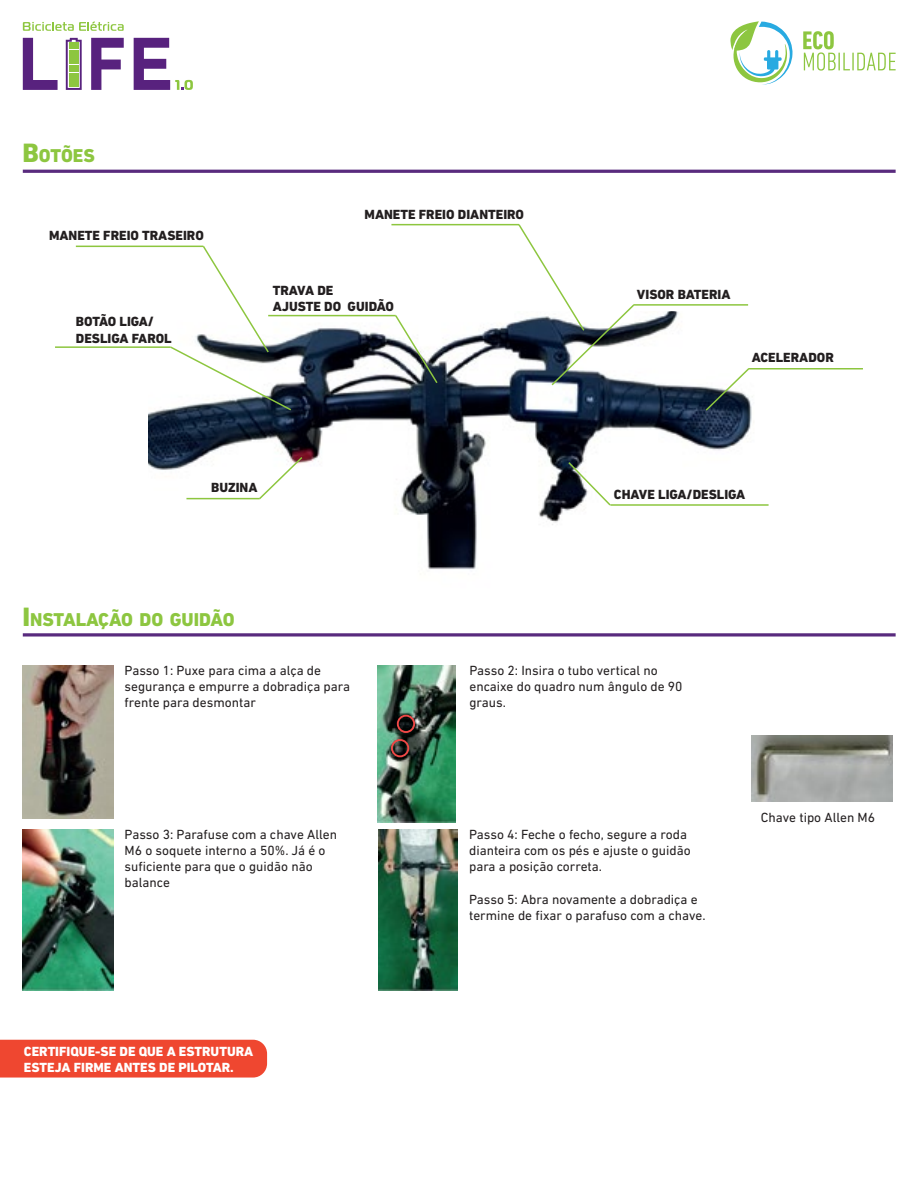
<style>
.page{position:relative;width:918px;height:1188px;background:#fff}
.page>*{position:absolute;margin:0;border:0;box-sizing:border-box;transform-origin:0 0}
.t1{font:800 18.9px "DIN Next LT Pro";color:#8dc640}
.t2{font:13.5px/16.2px "DIN Next LT Pro";color:#231f20}
.t3{font:800 13.5px/16.2px "DIN Next LT Pro";color:#231f20}
.t4{font:800 13.5px/16.2px "DIN Next LT Pro";color:#fff}
.s1{font-size:27px}
</style>
<div class="page">
<div style="left:0;top:1040px;width:267px;height:38px;background:#ef4730"></div>
<hr style="left:23px;top:170px;width:873px;height:3px;background:#592b7e">
<svg style="left:23px;top:633px;width:873px;height:4px;background:#785396"></svg>
<img style="left:149px;top:311px;width:604px;height:258px">
<svg style="left:704px;top:367px;width:47px;height:45px"></svg>
<hr style="left:748px;top:368px;width:115px;height:2px;background:#8dc63f">
<hr style="left:633px;top:304px;width:115px;height:2px;background:#8dc63f">
<svg style="left:567px;top:461px;width:45px;height:46px"></svg>
<hr style="left:610px;top:504px;width:159px;height:2px;background:#8dc63f">
<svg style="left:257px;top:455px;width:47px;height:46px"></svg>
<hr style="left:186px;top:498px;width:74px;height:1px;background:#8dc63f">
<hr style="left:55px;top:346px;width:116px;height:2px;background:#8dc63f">
<svg style="left:394px;top:314px;width:45px;height:71px"></svg>
<hr style="left:268px;top:315px;width:128px;height:1px;background:#8dc63f">
<svg style="left:169px;top:245px;width:124px;height:167px"></svg>
<hr style="left:76px;top:246px;width:127px;height:1px;background:#8dc63f">
<svg style="left:517px;top:223px;width:119px;height:164px"></svg>
<hr style="left:391px;top:224px;width:128px;height:1px;background:#8dc63f">
<img style="left:22px;top:666px;width:91px;height:152px">
<img style="left:378px;top:666px;width:77px;height:156px">
<div style="left:391px;top:739px;width:18px;height:18px;border:2px solid #ef4846;border-radius:50%"></div>
<div style="left:397px;top:715px;width:18px;height:18px;border:2px solid #ef4846;border-radius:50%"></div>
<img style="left:22px;top:830px;width:91px;height:160px">
<img style="left:378px;top:830px;width:80px;height:160px">
<img style="left:752px;top:736px;width:140px;height:65px">
<svg style="left:730px;top:21px;width:63px;height:64px"></svg>
<svg style="left:803px;top:31px;width:93px;height:40px"></svg>
<svg style="left:23px;top:38px;width:35px;height:52px"></svg>
<svg style="left:91px;top:38px;width:33px;height:52px"></svg>
<svg style="left:66px;top:38px;width:16px;height:52px"></svg>
<div style="left:69px;top:43px;width:10px;height:6px;background:#8dc63f"></div>
<div style="left:69px;top:81px;width:10px;height:6px;background:#8dc63f"></div>
<div style="left:69px;top:73px;width:10px;height:6px;background:#8dc63f"></div>
<div style="left:69px;top:65px;width:10px;height:7px;background:#8dc63f"></div>
<div style="left:69px;top:58px;width:10px;height:6px;background:#8dc63f"></div>
<div style="left:69px;top:50px;width:10px;height:7px;background:#8dc63f"></div>
<svg style="left:23px;top:21px;width:101px;height:10px"></svg>
<svg style="left:134px;top:38px;width:59px;height:52px"></svg>
<h1 class="t1" style="left:22px;top:145px;width:74px"><span class="s1">B</span>OTÕES</h1>
<p class="t3" style="left:49px;top:228px;width:156px">MANETE FREIO TRASEIRO</p>
<p class="t3" style="left:76px;top:314px;width:97px">BOTÃO LIGA/<br>DESLIGA FAROL</p>
<p class="t3" style="left:365px;top:206px;width:161px">MANETE FREIO DIANTEIRO</p>
<p class="t3" style="left:273px;top:282px;width:123px">TRAVA DE<br>AJUSTE DO GUIDÃO</p>
<p class="t3" style="left:211px;top:480px;width:48px">BUZINA</p>
<h1 class="t1" style="left:22px;top:608px;width:214px"><span class="s1">I</span>NSTALAÇÃO DO GUIDÃO</h1>
<p class="t3" style="left:637px;top:286px;width:95px">VISOR BATERIA</p>
<p class="t3" style="left:752px;top:350px;width:83px">ACELERADOR</p>
<p class="t3" style="left:614px;top:486px;width:133px">CHAVE LIGA/DESLIGA</p>
<p class="t2" style="left:125px;top:662px;width:227px">Passo 1: Puxe para cima a alça de segurança e empurre a dobradiça para frente para desmontar</p>
<p class="t2" style="left:125px;top:826px;width:214px">Passo 3: Parafuse com a chave Allen<br>M6 o soquete interno a 50%. Já é o suficiente para que o guidão não balance</p>
<p class="t4" style="left:24px;top:1044px;width:231px">CERTIFIQUE-SE DE QUE A ESTRUTURA<br>ESTEJA FIRME ANTES DE PILOTAR.</p>
<p class="t2" style="left:469px;top:662px;width:215px">Passo 2: Insira o tubo vertical no encaixe do quadro num ângulo de 90 graus.</p>
<p class="t2" style="left:469px;top:826px;width:223px">Passo 4: Feche o fecho, segure a roda dianteira com os pés e ajuste o guidão para a posição correta.</p>
<p class="t2" style="left:469px;top:891px;width:238px">Passo 5: Abra novamente a dobradiça e termine de fixar o parafuso com a chave.</p>
<p class="t2" style="left:761px;top:809px;width:116px">Chave tipo Allen M6</p>
</div>
